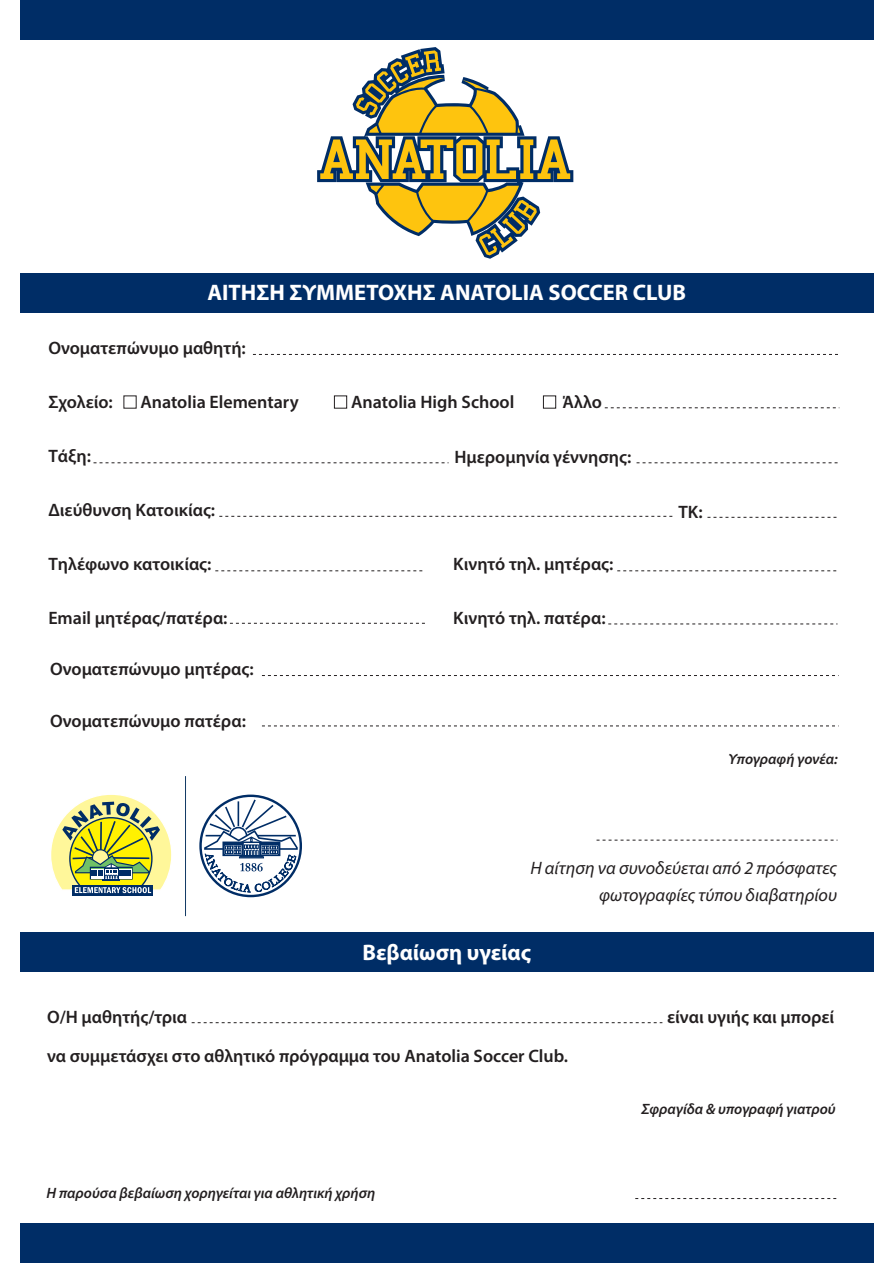
<style>
.page{position:relative;width:893px;height:1263px;background:#fff}
.page>*{position:absolute;margin:0;border:0;box-sizing:border-box;transform-origin:0 0}
.t1{font:700 22.5px "Myriad Pro";color:#fff}
.t2{font:600 18px "Myriad Pro";color:#231f20}
.t3{font:italic 18px/27px "Myriad Pro";color:#231f20;text-align:right}
.t4{font:italic 600 15px "Myriad Pro";color:#231f20}
</style>
<div class="page">
<div style="left:20px;top:273px;width:853px;height:39px;background:#002d66"></div>
<div style="left:20px;top:0;width:853px;height:39px;background:#002d66"></div>
<div style="left:20px;top:1224px;width:853px;height:39px;background:#002d66"></div>
<div style="left:199px;top:794px;width:103px;height:103px;border:2px solid #002d66;border-radius:50%"></div>
<svg style="left:203px;top:798px;width:96px;height:95px"></svg>
<svg style="left:51px;top:795px;width:121px;height:101px"></svg>
<svg style="left:253px;top:354px;width:585px;height:1px"></svg>
<svg style="left:262px;top:675px;width:573px;height:1px"></svg>
<svg style="left:262px;top:725px;width:573px;height:1px"></svg>
<svg style="left:605px;top:407px;width:234px;height:1px"></svg>
<svg style="left:94px;top:462px;width:354px;height:1px"></svg>
<svg style="left:219px;top:516px;width:454px;height:1px"></svg>
<svg style="left:215px;top:570px;width:208px;height:1px"></svg>
<svg style="left:230px;top:623px;width:195px;height:1px"></svg>
<svg style="left:617px;top:570px;width:220px;height:1px"></svg>
<svg style="left:608px;top:624px;width:229px;height:1px"></svg>
<svg style="left:596px;top:840px;width:241px;height:1px"></svg>
<svg style="left:636px;top:462px;width:202px;height:1px"></svg>
<svg style="left:707px;top:517px;width:130px;height:1px"></svg>
<div style="left:334px;top:395px;width:13px;height:14px;border:1px solid #231f20"></div>
<div style="left:543px;top:395px;width:13px;height:14px;border:1px solid #231f20"></div>
<div style="left:20px;top:932px;width:853px;height:39px;background:#002d66"></div>
<svg style="left:192px;top:1022px;width:470px;height:1px"></svg>
<svg style="left:635px;top:1198px;width:202px;height:1px"></svg>
<svg style="left:317px;top:47px;width:256px;height:136px"></svg>
<svg style="left:356px;top:50px;width:164px;height:83px"></svg>
<svg style="left:320px;top:139px;width:250px;height:120px"></svg>
<hr style="left:185px;top:776px;width:1px;height:140px;background:#133a65">
<p class="t1" style="left:207px;top:278px;width:480px">ΑΙΤΗΣΗ ΣΥΜΜΕΤΟΧΗΣ ANATOLIA SOCCER CLUB</p>
<p class="t2" style="left:48px;top:336px;width:199px">Ονοματεπώνυμο μαθητή:</p>
<p class="t2" style="left:48px;top:390px;width:66px">Σχολείο:</p>
<p class="t2" style="left:48px;top:444px;width:44px">Τάξη:</p>
<p class="t2" style="left:48px;top:498px;width:168px">Διεύθυνση Κατοικίας:</p>
<p class="t2" style="left:48px;top:552px;width:165px">Τηλέφωνο κατοικίας:</p>
<p class="t2" style="left:48px;top:606px;width:181px">Email μητέρας/πατέρα:</p>
<p class="t2" style="left:140px;top:390px;width:160px">Anatolia Elementary</p>
<p class="t2" style="left:351px;top:390px;width:165px">Anatolia High School</p>
<p class="t2" style="left:563px;top:390px;width:41px">Άλλο</p>
<p class="t2" style="left:454px;top:446px;width:178px">Ημερομηνία γέννησης:</p>
<p class="t2" style="left:678px;top:501px;width:26px">ΤΚ:</p>
<p class="t2" style="left:453px;top:552px;width:162px">Κινητό τηλ. μητέρας:</p>
<p class="t2" style="left:453px;top:607px;width:154px">Κινητό τηλ. πατέρα:</p>
<p class="t2" style="left:50px;top:657px;width:205px">Ονοματεπώνυμο μητέρας:</p>
<p class="t2" style="left:50px;top:709px;width:197px">Ονοματεπώνυμο πατέρα:</p>
<p class="t4" style="left:728px;top:749px;width:111px">Υπογραφή γονέα:</p>
<p class="t3" style="left:530px;top:854px;width:308px">Η αίτηση να συνοδεύεται από 2 πρόσφατες φωτογραφίες τύπου διαβατηρίου</p>
<p class="t1" style="left:362px;top:937px;width:170px">Βεβαίωση υγείας</p>
<p class="t2" style="left:47px;top:1005px;width:142px">Ο/Η μαθητής/τρια</p>
<p class="t2" style="left:667px;top:1005px;width:169px">είναι υγιής και μπορεί</p>
<p class="t2" style="left:47px;top:1044px;width:522px">να συμμετάσχει στο αθλητικό πρόγραμμα του Anatolia Soccer Club.</p>
<p class="t4" style="left:641px;top:1099px;width:196px">Σφραγίδα &amp; υπογραφή γιατρού</p>
<p class="t4" style="left:47px;top:1183px;width:330px">Η παρούσα βεβαίωση χορηγείται για αθλητική χρήση</p>
</div>
